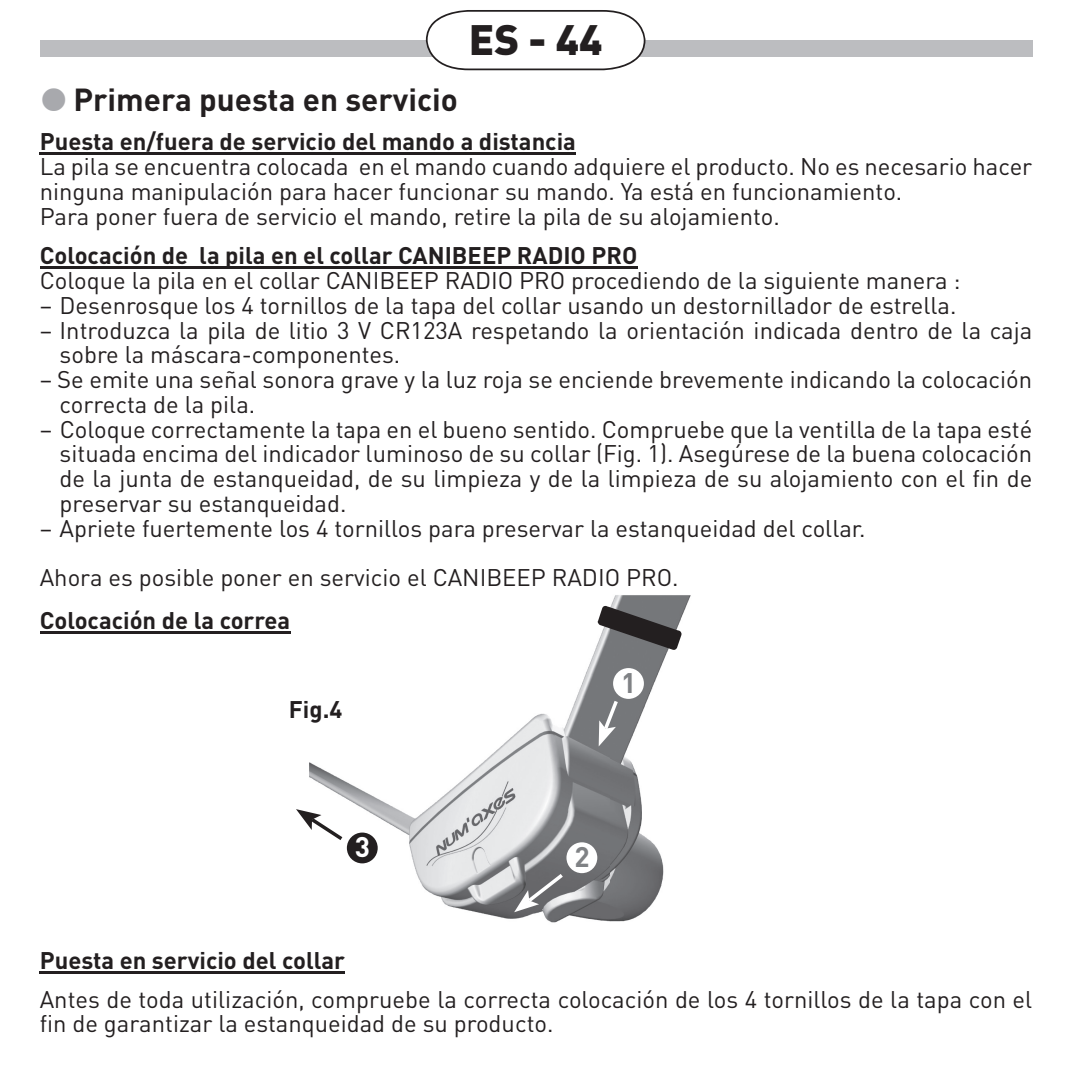
<style>
.page{position:relative;width:1082px;height:1082px;background:#fff}
.page>*{position:absolute;margin:0;border:0;box-sizing:border-box;transform-origin:0 0}
.t1{font:900 42px "DIN";color:#231f20}
.t2{font:700 31.5px "DIN";color:#231f20}
.t3{font:700 28px "DIN";color:#808285}
.t4{font:700 28px "DIN";color:#fff}
.t5{font:23.8px/24.8px "DIN";color:#231f20}
.t6{font:700 23.8px "DIN";color:#231f20}
</style>
<div class="page">
<div style="left:40px;top:40px;width:992px;height:16px;background:#bcbdc0"></div>
<svg style="left:426px;top:10px;width:219px;height:60px"></svg>
<hr style="left:40px;top:152px;width:536px;height:2px;background:#231f20">
<hr style="left:40px;top:266px;width:597px;height:2px;background:#231f20">
<hr style="left:40px;top:631px;width:250px;height:2px;background:#231f20">
<hr style="left:40px;top:971px;width:305px;height:2px;background:#231f20">
<img style="left:309px;top:595px;width:382px;height:328px">
<img style="left:309px;top:701px;width:33px;height:22px">
<div style="left:347px;top:832px;width:31px;height:31px;background:#231f20;border-radius:50%"></div>
<svg style="left:296px;top:809px;width:46px;height:31px"></svg>
<svg style="left:597px;top:605px;width:85px;height:45px"></svg>
<div style="left:613px;top:668px;width:31px;height:31px;background:#fff;border-radius:50%"></div>
<div style="left:566px;top:842px;width:31px;height:31px;background:#fff;border-radius:50%"></div>
<svg style="left:598px;top:701px;width:20px;height:45px"></svg>
<svg style="left:514px;top:874px;width:49px;height:38px"></svg>
<h1 class="t1" style="left:469px;top:25px;width:135px">ES - 44</h1>
<h2 class="t2" style="left:73px;top:88px;width:386px">Primera puesta en servicio</h2>
<p class="t6" style="left:40px;top:133px;width:538px">Puesta en/fuera de servicio del mando a distancia</p>
<p class="t5" style="left:40px;top:156px;width:994px">La pila se encuentra colocada en el mando cuando adquiere el producto. No es necesario hacer ninguna manipulación para hacer funcionar su mando. Ya está en funcionamiento.<br>Para poner fuera de servicio el mando, retire la pila de su alojamiento.</p>
<p class="t6" style="left:40px;top:247px;width:599px">Colocación de la pila en el collar CANIBEEP RADIO PRO</p>
<p class="t5" style="left:40px;top:270px;width:922px">Coloque la pila en el collar CANIBEEP RADIO PRO procediendo de la siguiente manera :</p>
<p class="t5" style="left:40px;top:295px;width:918px">– Desenrosque los 4 tornillos de la tapa del collar usando un destornillador de estrella.</p>
<p class="t5" style="left:60px;top:320px;width:974px;text-indent:-20px">– Introduzca la pila de litio 3 V CR123A respetando la orientación indicada dentro de la caja sobre la máscara-componentes.</p>
<p class="t5" style="left:60px;top:369px;width:974px;text-indent:-20px">– Se emite una señal sonora grave y la luz roja se enciende brevemente indicando la colocación correcta de la pila.</p>
<p class="t5" style="left:60px;top:419px;width:974px;text-align:justify;text-indent:-20px">– Coloque correctamente la tapa en el bueno sentido. Compruebe que la ventilla de la tapa esté situada encima del indicador luminoso de su collar (Fig. 1). Asegúrese de la buena colocación de la junta de estanqueidad, de su limpieza y de la limpieza de su alojamiento con el fin de preservar su estanqueidad.</p>
<p class="t5" style="left:40px;top:506px;width:827px;line-height:49.4px">– Apriete fuertemente los 4 tornillos para preservar la estanqueidad del collar.<br>Ahora es posible poner en servicio el CANIBEEP RADIO PRO.</p>
<p class="t6" style="left:40px;top:612px;width:252px">Colocación de la correa</p>
<p class="t6" style="left:289px;top:701px;width:55px">Fig.4</p>
<p class="t4" style="left:355px;top:837px;width:17px">3</p>
<p class="t3" style="left:621px;top:672px;width:17px">1</p>
<p class="t3" style="left:574px;top:847px;width:17px">2</p>
<p class="t6" style="left:40px;top:952px;width:307px">Puesta en servicio del collar</p>
<p class="t5" style="left:40px;top:990px;width:994px">Antes de toda utilización, compruebe la correcta colocación de los 4 tornillos de la tapa con el fin de garantizar la estanqueidad de su producto.</p>
</div>
